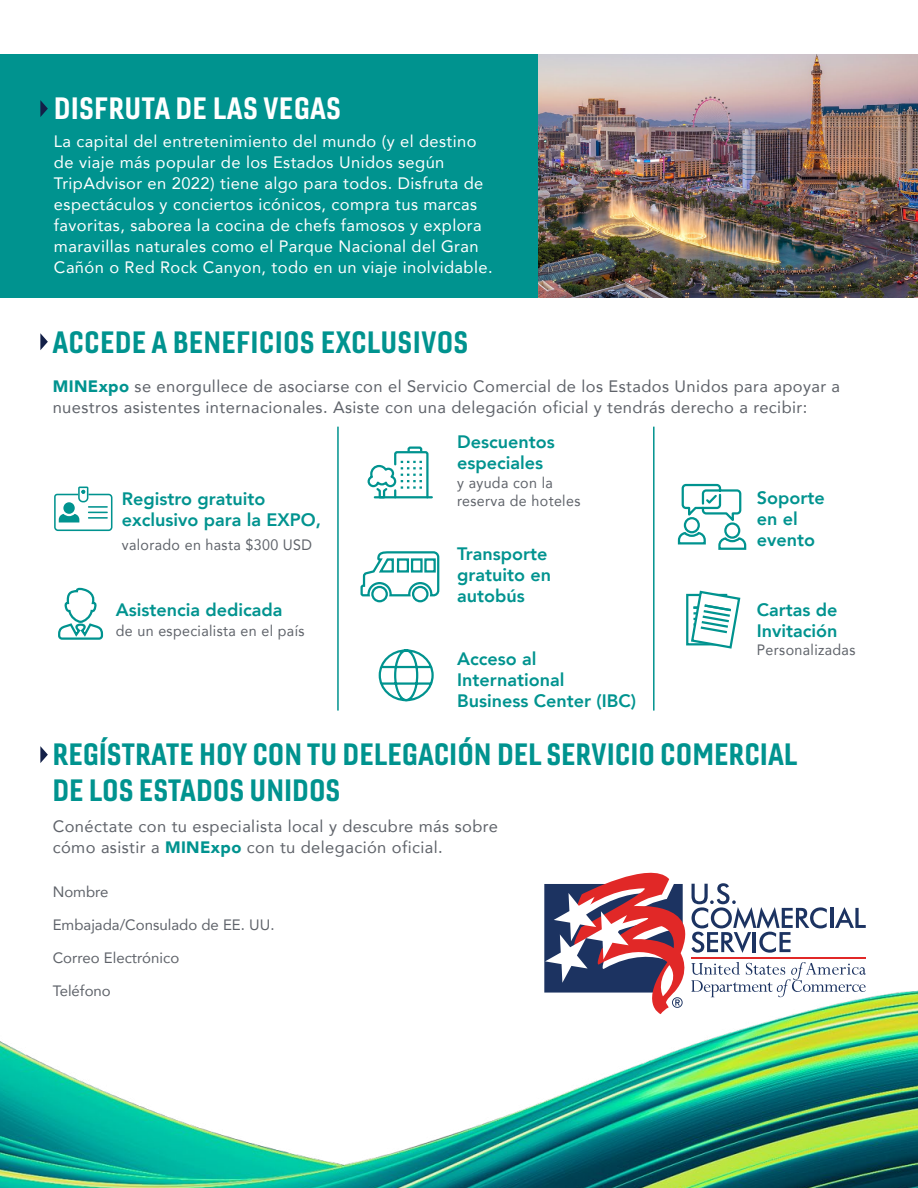
<style>
.page{position:relative;width:918px;height:1188px;background:#fff}
.page>*{position:absolute;margin:0;border:0;box-sizing:border-box;transform-origin:0 0}
.t1{font:30px/36px "Gineso Con Bol";letter-spacing:.02em;color:#00938f}
.t2{font:30px "Gineso Con Bol";letter-spacing:.03em;color:#fff}
.t3{font:800 18px/21px "Avenir";color:#00938f}
.t4{font:16.5px/21px "Avenir";letter-spacing:.025em;color:#fff}
.t5{font:16.5px/21px "Avenir";letter-spacing:.025em;color:#5f636a}
.t6{font:15px/18px "Avenir";letter-spacing:.025em;color:#5f636a;scale:.95 1}
.t7{font:15px "Avenir";color:#5f636a}
.t8{font:15px "Avenir";letter-spacing:.025em;color:#5f636a}
.s1{font-weight:900;color:#00938f}
</style>
<div class="page">
<div style="left:0;top:54px;width:918px;height:243px;background:#00938f"></div>
<img style="left:538px;top:54px;width:380px;height:243px">
<img style="left:0;top:990px;width:918px;height:198px">
<svg style="left:40px;top:333px;width:8px;height:17px"></svg>
<svg style="left:40px;top:746px;width:8px;height:17px"></svg>
<svg style="left:40px;top:100px;width:8px;height:17px"></svg>
<svg style="left:544px;top:872px;width:322px;height:142px"></svg>
<svg style="left:54px;top:487px;width:58px;height:44px"></svg>
<hr style="left:375px;top:496px;width:57px;height:2px;background:#00938f">
<svg style="left:367px;top:446px;width:63px;height:53px"></svg>
<svg style="left:360px;top:551px;width:80px;height:52px"></svg>
<svg style="left:58px;top:587px;width:46px;height:53px"></svg>
<svg style="left:718px;top:537px;width:29px;height:13px"></svg>
<div style="left:724px;top:522px;width:16px;height:17px;border:2px solid #00938f;border-radius:50%"></div>
<svg style="left:677px;top:531px;width:29px;height:14px"></svg>
<div style="left:684px;top:517px;width:16px;height:16px;border:2px solid #00938f;border-radius:50%"></div>
<svg style="left:681px;top:483px;width:61px;height:42px"></svg>
<svg style="left:378px;top:649px;width:56px;height:53px"></svg>
<div style="left:686px;top:594px;width:41px;height:51px;background:#fff;border:2px solid #00938f"></div>
<svg style="left:690px;top:590px;width:51px;height:59px"></svg>
<hr style="left:337px;top:427px;width:2px;height:284px;background:#00938f">
<hr style="left:653px;top:427px;width:2px;height:284px;background:#00938f">
<h1 class="t2" style="left:54px;top:89px;width:288px">DISFRUTA DE LAS VEGAS</h1>
<p class="t4" style="left:54px;top:130px;width:440px">La capital del entretenimiento del mundo (y el destino de viaje más popular de los Estados Unidos según TripAdvisor en 2022) tiene algo para todos. Disfruta de espectáculos y conciertos icónicos, compra tus marcas favoritas, saborea la cocina de chefs famosos y explora maravillas naturales como el Parque Nacional del Gran Cañón o Red Rock Canyon, todo en un viaje inolvidable.</p>
<h1 class="t1" style="left:53px;top:324px;width:417px">ACCEDE A BENEFICIOS EXCLUSIVOS</h1>
<p class="t5" style="left:53px;top:376px;width:789px"><span class="s1">MINExpo</span> se enorgullece de asociarse con el Servicio Comercial de los Estados Unidos para apoyar a nuestros asistentes internacionales. Asiste con una delegación oficial y tendrás derecho a recibir:</p>
<p class="t3" style="left:122px;top:488px;width:201px">Registro gratuito exclusivo para la EXPO,</p>
<p class="t6" style="left:122px;top:535px;width:202px">valorado en hasta $300 USD</p>
<p class="t3" style="left:116px;top:599px;width:168px">Asistencia dedicada</p>
<p class="t6" style="left:116px;top:622px;width:200px">de un especialista en el país</p>
<p class="t3" style="left:457px;top:431px;width:99px">Descuentos especiales</p>
<p class="t6" style="left:457px;top:474px;width:131px">y ayuda con la reserva de hoteles</p>
<p class="t3" style="left:457px;top:544px;width:95px">Transporte gratuito en autobús</p>
<p class="t3" style="left:457px;top:648px;width:180px">Acceso al<br>International<br>Business Center (IBC)</p>
<p class="t3" style="left:757px;top:488px;width:69px">Soporte en el evento</p>
<p class="t3" style="left:757px;top:600px;width:82px">Cartas de<br>Invitación</p>
<p class="t6" style="left:757px;top:641px;width:105px">Personalizadas</p>
<h1 class="t1" style="left:53px;top:736px;width:746px">REGÍSTRATE HOY CON TU DELEGACIÓN DEL SERVICIO COMERCIAL<br>DE LOS ESTADOS UNIDOS</h1>
<p class="t5" style="left:53px;top:816px;width:447px">Conéctate con tu especialista local y descubre más sobre cómo asistir a <span class="s1">MINExpo</span> con tu delegación oficial.</p>
<p class="t8" style="left:53px;top:880px;width:57px">Nombre</p>
<p class="t7" style="left:53px;top:913px;width:223px">Embajada/Consulado de EE. UU.</p>
<p class="t7" style="left:53px;top:946px;width:128px">Correo Electrónico</p>
<p class="t7" style="left:53px;top:979px;width:60px">Teléfono</p>
</div>
